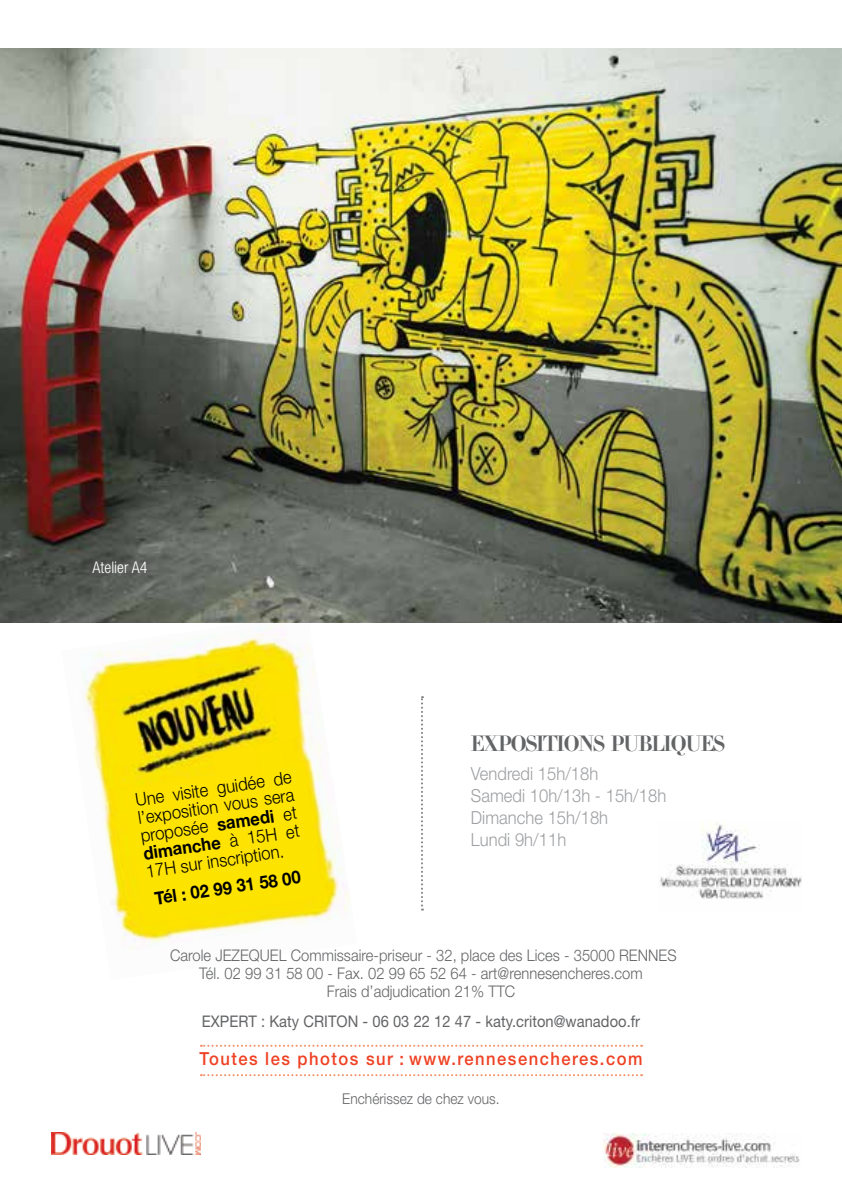
<style>
.page{position:relative;width:842px;height:1191px;background:#fff}
.page>*{position:absolute;margin:0;border:0;box-sizing:border-box;transform-origin:0 0}
.t1{font:22px "Didona";letter-spacing:-.05em;color:#636466}
.t2{font:300 18px/18px "Helvetica Neue LT Std";color:#000;text-align:justify;scale:.92 1}
.t3{font:300 18px/22px "Helvetica Neue LT Std";letter-spacing:.005em;color:#9d9fa2;scale:.92 1}
.t4{font:500 18px "Helvetica Neue LT Std";letter-spacing:.09em;color:#ef4123;scale:.92 1}
.t5{font:700 18px "Helvetica Neue LT Std";color:#000;scale:.92 1}
.t6{font:300 16px/18px "Helvetica Neue LT Std";letter-spacing:.005em;color:#636466;text-align:center;scale:.92 1}
.t7{font:16px "Helvetica Neue LT Std";letter-spacing:.005em;color:#636466;scale:.92 1}
.t8{font:300 condensed 16px "Helvetica Neue LT Std";color:#fff}
.t9{font:300 14.8px "Helvetica Neue LT Std";letter-spacing:.005em;color:#636466;scale:.92 1}
.s1{font-weight:700}
</style>
<div class="page">
<img style="left:62px;top:622px;width:295px;height:327px">
<img style="left:604px;top:1133px;width:196px;height:34px">
<svg style="left:421px;top:696px;width:2px;height:214px"></svg>
<img style="left:0;top:48px;width:842px;height:574px">
<img style="left:51px;top:1132px;width:150px;height:22px">
<svg style="left:201px;top:1044px;width:441px;height:2px"></svg>
<svg style="left:201px;top:1074px;width:441px;height:2px"></svg>
<img style="left:660px;top:822px;width:142px;height:77px">
<p class="t8" style="left:93px;top:558px;width:56px">Atelier A4</p>
<p class="t2" style="left:133px;top:791px;width:173px;rotate:-9deg">Une visite guidée de l’exposition vous sera proposée <span class="s1">samedi</span> et <span class="s1">dimanche</span> à 15H et 17H sur inscription.</p>
<p class="t5" style="left:153px;top:888px;width:162px;rotate:-9deg">Tél : 02 99 31 58 00</p>
<h1 class="t1" style="left:471px;top:731px;width:256px">EXPOSITIONS PUBLIQUES</h1>
<p class="t3" style="left:471px;top:762px;width:214px">Vendredi 15h/18h<br>Samedi 10h/13h - 15h/18h<br>Dimanche 15h/18h<br>Lundi 9h/11h</p>
<p class="t6" style="left:170px;top:946px;width:552px">Carole JEZEQUEL Commissaire-priseur - 32, place des Lices - 35000 RENNES<br>Tél. 02 99 31 58 00 - Fax. 02 99 65 52 64 - art@rennesencheres.com<br>Frais d’adjudication 21% TTC</p>
<p class="t7" style="left:202px;top:1012px;width:478px">EXPERT : Katy CRITON - 06 03 22 12 47 - katy.criton@wanadoo.fr</p>
<p class="t4" style="left:200px;top:1047px;width:483px">Toutes les photos sur : www.rennesencheres.com</p>
<p class="t9" style="left:342px;top:1089px;width:173px">Enchérissez de chez vous.</p>
</div>
